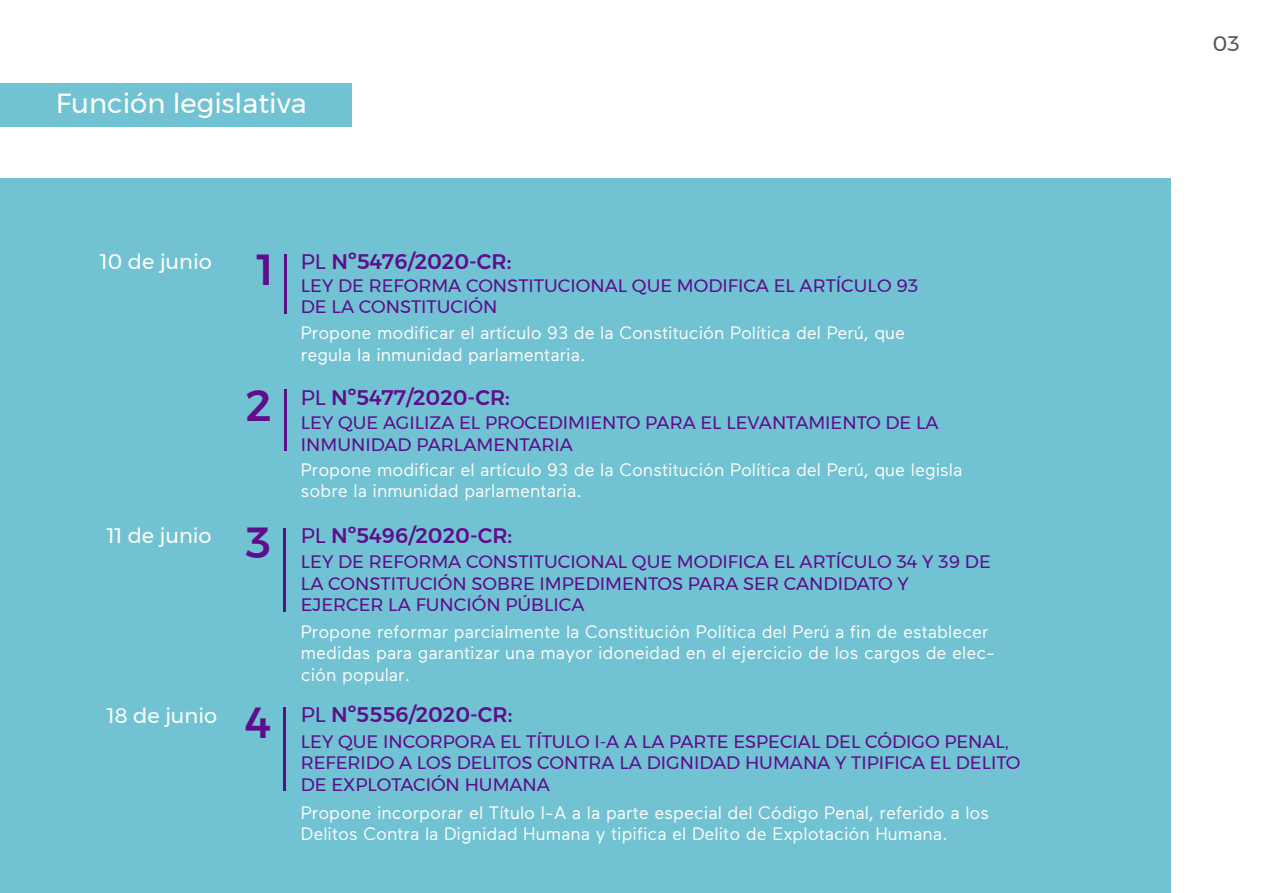
<style>
.page{position:relative;width:1262px;height:893px;background:#fff}
.page>*{position:absolute;margin:0;border:0;box-sizing:border-box;transform-origin:0 0}
.t1{font:500 43.35px "Montserrat";color:#5e0d8b}
.t2{font:27.45px "Montserrat";color:#fff}
.t3{font:500 21px "Montserrat";color:#5e0d8b}
.t4{font:21px "Montserrat";color:#fff}
.t5{font:21px "Montserrat";color:#575756}
.t6{font:18px/21.6px "Maax";color:#fff}
.t7{font:18px/21.6px "Montserrat";color:#5e0d8b}
.s1{font-weight:400}
</style>
<div class="page">
<div style="left:0;top:178px;width:1170px;height:714px;background:#71c2d3"></div>
<div style="left:0;top:83px;width:351px;height:44px;background:#71c2d3"></div>
<hr style="left:284px;top:254px;width:2px;height:59px;background:#5e0d8b">
<hr style="left:283px;top:527px;width:2px;height:84px;background:#5e0d8b">
<hr style="left:284px;top:389px;width:2px;height:61px;background:#5e0d8b">
<hr style="left:283px;top:707px;width:2px;height:83px;background:#5e0d8b">
<h2 class="t2" style="left:56px;top:83px;width:253px">Función legislativa</h2>
<p class="t4" style="left:100px;top:245px;width:114px">10 de junio</p>
<h1 class="t1" style="left:257px;top:236px;width:18px">1</h1>
<h1 class="t1" style="left:246px;top:371px;width:27px">2</h1>
<p class="t3" style="left:301px;top:245px;width:212px"><span class="s1">PL</span> Nº5476/2020-CR:</p>
<p class="t7" style="left:301px;top:274px;width:619px">LEY DE REFORMA CONSTITUCIONAL QUE MODIFICA EL ARTÍCULO 93<br>DE LA CONSTITUCIÓN</p>
<p class="t6" style="left:301px;top:322px;width:606px">Propone modificar el artículo 93 de la Constitución Política del Perú, que regula la inmunidad parlamentaria.</p>
<p class="t3" style="left:301px;top:381px;width:210px"><span class="s1">PL</span> Nº5477/2020-CR:</p>
<p class="t7" style="left:301px;top:411px;width:639px">LEY QUE AGILIZA EL PROCEDIMIENTO PARA EL LEVANTAMIENTO DE LA<br>INMUNIDAD PARLAMENTARIA</p>
<p class="t6" style="left:301px;top:459px;width:663px">Propone modificar el artículo 93 de la Constitución Política del Perú, que legisla sobre la inmunidad parlamentaria.</p>
<p class="t4" style="left:107px;top:520px;width:106px">11 de junio</p>
<p class="t3" style="left:301px;top:518px;width:213px"><span class="s1">PL</span> Nº5496/2020-CR:</p>
<p class="t7" style="left:301px;top:550px;width:691px">LEY DE REFORMA CONSTITUCIONAL QUE MODIFICA EL ARTÍCULO 34 Y 39 DE<br>LA CONSTITUCIÓN SOBRE IMPEDIMENTOS PARA SER CANDIDATO Y<br>EJERCER LA FUNCIÓN PÚBLICA</p>
<h1 class="t1" style="left:245px;top:509px;width:27px">3</h1>
<p class="t6" style="left:301px;top:620px;width:696px">Propone reformar parcialmente la Constitución Política del Perú a fin de establecer medidas para garantizar una mayor idoneidad en el ejercicio de los cargos de elec&shy;ción popular.</p>
<p class="t4" style="left:107px;top:699px;width:112px">18 de junio</p>
<p class="t3" style="left:301px;top:698px;width:213px"><span class="s1">PL</span> Nº5556/2020-CR:</p>
<p class="t7" style="left:301px;top:730px;width:721px">LEY QUE INCORPORA EL TÍTULO I-A A LA PARTE ESPECIAL DEL CÓDIGO PENAL,<br>REFERIDO A LOS DELITOS CONTRA LA DIGNIDAD HUMANA Y TIPIFICA EL DELITO<br>DE EXPLOTACIÓN HUMANA</p>
<h1 class="t1" style="left:245px;top:688px;width:27px">4</h1>
<p class="t6" style="left:301px;top:801px;width:690px">Propone incorporar el Título I-A a la parte especial del Código Penal, referido a los<br>Delitos Contra la Dignidad Humana y tipifica el Delito de Explotación Humana.</p>
<p class="t5" style="left:1212px;top:28px;width:29px">03</p>
</div>
